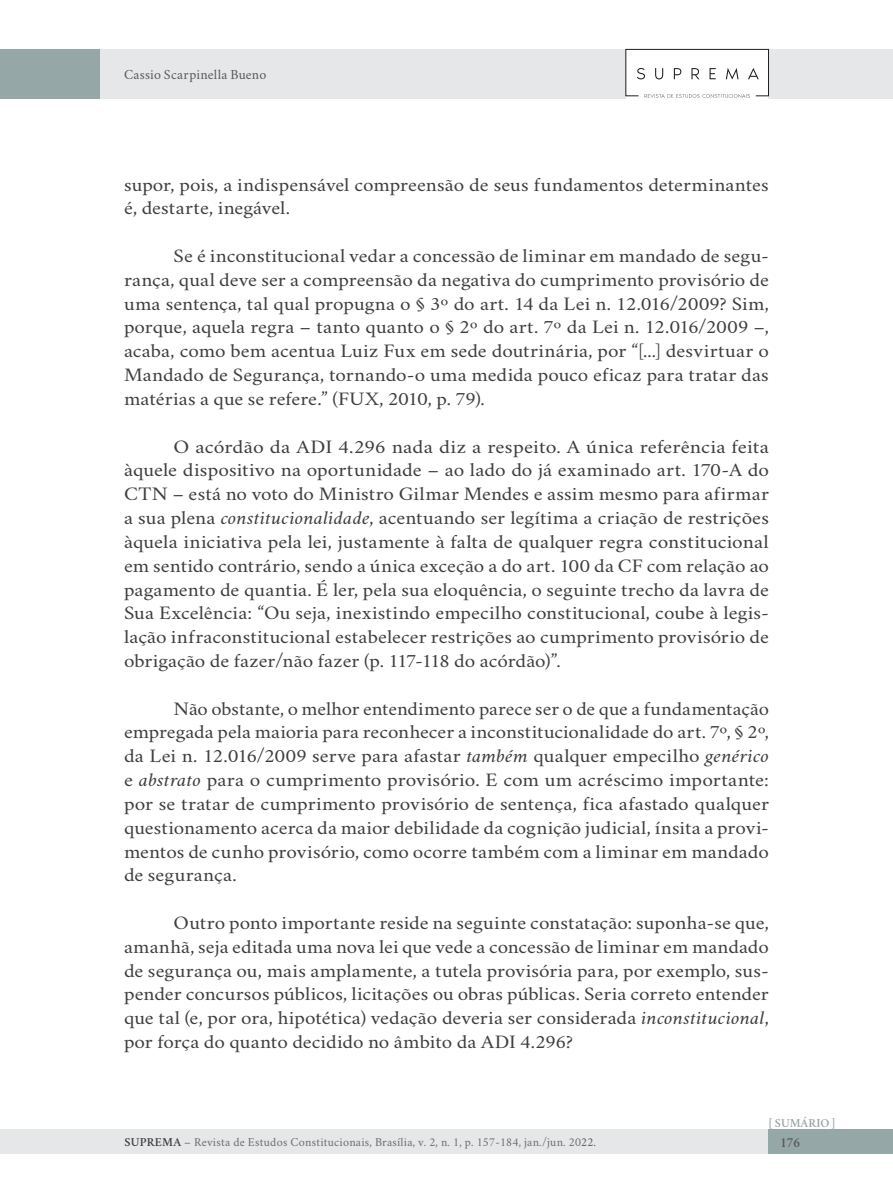
<style>
.page{position:relative;width:893px;height:1191px;background:#fff}
.page>*{position:absolute;margin:0;border:0;box-sizing:border-box;transform-origin:0 0}
.texto_corrido_pt{font:19.25px/23.8px "Crimson";color:#3e3e3f;text-align:justify;scale:1.1 1}
.texto_corrido_pt-2{font:19.25px/23.8px "Crimson";color:#3e3e3f;text-align:justify;scale:1.13 1}
.texto_corrido_pt-3{font:19.25px/23.8px "Crimson";color:#3e3e3f;text-align:justify;scale:1.08 1}
.t1{font:14px "Crimson";letter-spacing:.015em;color:#57585a}
.t2{font:600 14px "Crimson";color:#57585a}
.t3{font:12.25px "Crimson";letter-spacing:.02em;color:#6c6d70}
.t4{font:600 12.25px "Crimson";color:#96a7a7}
.s1{font-style:italic}
.s2{font-weight:600;color:#3e3e3f}
.s3{color:#57585a}
</style>
<div class="page">
<div style="left:0;top:1129px;width:790px;height:25px;background:#e6e7e9"></div>
<div style="left:0;top:49px;width:892px;height:50px;background:#e6e7e9"></div>
<div style="left:768px;top:1129px;width:124px;height:25px;background:#96a7a7"></div>
<div style="left:0;top:49px;width:99px;height:50px;background:#96a7a7"></div>
<div style="left:626px;top:50px;width:142px;height:49px;background:#fff"></div>
<svg style="left:625px;top:48px;width:144px;height:50px"></svg>
<p class="t1" style="left:124px;top:64px;width:144px">Cassio Scarpinella Bueno</p>
<p class="texto_corrido_pt" style="left:124px;top:170px;width:588px">supor, pois, a indispensável compreensão de seus fundamentos determinantes é, destarte, inegável.</p>
<p class="texto_corrido_pt" style="left:124px;top:241px;width:588px;text-indent:50px">Se é inconstitucional vedar a concessão de liminar em mandado de segu&shy;rança, qual deve ser a compreensão da negativa do cumprimento provisório de uma sentença, tal qual propugna o § 3º do art. 14 da Lei n. 12.016/2009? Sim, porque, aquela regra – tanto quanto o § 2º do art. 7º da Lei n. 12.016/2009 –, acaba, como bem acentua Luiz Fux em sede doutrinária, por “[...] desvirtuar o Mandado de Segurança, tornando-o uma medida pouco eficaz para tratar das matérias a que se refere.” (FUX, 2010, p. 79).</p>
<p class="texto_corrido_pt-2" style="left:124px;top:432px;width:572px;text-indent:50px">O acórdão da ADI 4.296 nada diz a respeito. A única referência feita àquele dispositivo na oportunidade – ao lado do já examinado art. 170-A do CTN – está no voto do Ministro Gilmar Mendes e assim mesmo para afirmar a sua plena <span class="s1">constitucionalidade</span>, acentuando ser legítima a criação de restrições àquela iniciativa pela lei, justamente à falta de qualquer regra constitucional em sentido contrário, sendo a única exceção a do art. 100 da CF com relação ao pagamento de quantia. É ler, pela sua eloquência, o seguinte trecho da lavra de Sua Excelência: “Ou seja, inexistindo empecilho constitucional, coube à legis&shy;lação infraconstitucional estabelecer restrições ao cumprimento provisório de obrigação de fazer/não fazer (p. 117-118 do acórdão)”.</p>
<p class="texto_corrido_pt-3" style="left:124px;top:694px;width:599px;text-indent:50px">Não obstante, o melhor entendimento parece ser o de que a fundamentação empregada pela maioria para reconhecer a inconstitucionalidade do art. 7º, § 2º, da Lei n. 12.016/2009 serve para afastar <span class="s1">também</span> qualquer empecilho <span class="s1">genérico </span>e <span class="s1">abstrato</span> para o cumprimento provisório. E com um acréscimo importante: por se tratar de cumprimento provisório de sentença, fica afastado qualquer questionamento acerca da maior debilidade da cognição judicial, ínsita a provi&shy;mentos de cunho provisório, como ocorre também com a liminar em mandado de segurança.</p>
<p class="texto_corrido_pt" style="left:124px;top:908px;width:588px;text-indent:50px">Outro ponto importante reside na seguinte constatação: suponha-se que, amanhã, seja editada uma nova lei que vede a concessão de liminar em mandado de segurança ou, mais amplamente, a tutela provisória para, por exemplo, sus&shy;pender concursos públicos, licitações ou obras públicas. Seria correto entender que tal (e, por ora, hipotética) vedação deveria ser considerada <span class="s1">inconstitucional</span>, por força do quanto decidido no âmbito da ADI 4.296?</p>
<p class="t4" style="left:769px;top:1114px;width:68px">[ SUMÁRIO ]</p>
<p class="t3" style="left:125px;top:1132px;width:473px"><span class="s2">SUPREMA</span> – Revista de Estudos Constitucionais, Brasília, v. 2, n. 1, p. 157-184, jan./jun. 20<span class="s3">22.</span></p>
<p class="t2" style="left:780px;top:1132px;width:21px">176</p>
</div>
